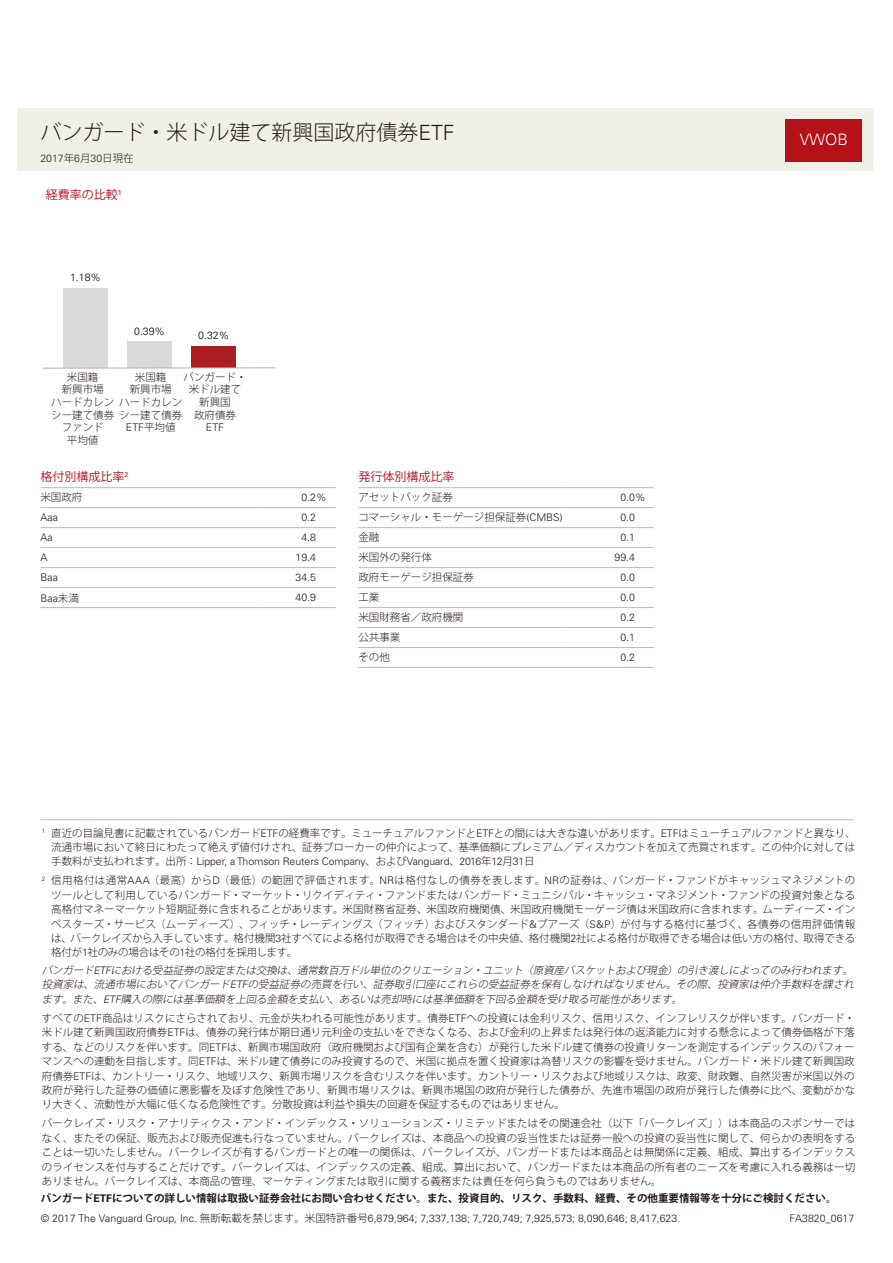
<style>
.page{position:relative;width:893px;height:1263px;background:#fff}
.page>*{position:absolute;margin:0;border:0;box-sizing:border-box;transform-origin:0 0}
.t1{font:300 21px "Koz Go Pro";color:#221815}
.t2{font:300 15.75px "Univers LT Std";color:#fff}
.t3{font:12px "Koz Go Pro";color:#b41119}
.t4{font:300 10.5px/14.4px "Koz Go Pro";color:#221815;text-align:justify}
.t5{font:300 10.5px/20.1px "Univers LT Std";color:#221815}
.t6{font:700 10.5px "Koz Go Pro";color:#221815}
.t7{font:300 10.5px "Univers LT Std";color:#040000}
.t8{font:italic 300 10.35px/14.2px "Koz Go Pro";color:#221815;text-align:justify}
.s1{font-family:"Univers LT Std"}
.s2{font-family:"Koz Go Pro"}
</style>
<div class="page">
<div style="left:18px;top:108px;width:855px;height:62px;background:#f1f0e7"></div>
<div style="left:786px;top:119px;width:76px;height:42px;background:#b41119"></div>
<hr style="left:40px;top:819px;width:814px;height:1px;background:#bebcb8">
<hr style="left:40px;top:487px;width:221px;height:1px;background:#bebcb8">
<hr style="left:261px;top:487px;width:75px;height:1px;background:#bebcb8">
<hr style="left:40px;top:507px;width:221px;height:1px;background:#bebcb8">
<hr style="left:261px;top:507px;width:75px;height:1px;background:#bebcb8">
<hr style="left:40px;top:527px;width:221px;height:1px;background:#bebcb8">
<hr style="left:261px;top:527px;width:75px;height:1px;background:#bebcb8">
<hr style="left:40px;top:547px;width:221px;height:1px;background:#bebcb8">
<hr style="left:261px;top:547px;width:75px;height:1px;background:#bebcb8">
<hr style="left:40px;top:567px;width:221px;height:1px;background:#bebcb8">
<hr style="left:261px;top:567px;width:75px;height:1px;background:#bebcb8">
<hr style="left:40px;top:587px;width:221px;height:1px;background:#bebcb8">
<hr style="left:261px;top:587px;width:75px;height:1px;background:#bebcb8">
<hr style="left:40px;top:607px;width:221px;height:1px;background:#bebcb8">
<hr style="left:261px;top:607px;width:75px;height:1px;background:#bebcb8">
<hr style="left:358px;top:487px;width:209px;height:1px;background:#bebcb8">
<hr style="left:567px;top:487px;width:87px;height:1px;background:#bebcb8">
<hr style="left:358px;top:507px;width:209px;height:1px;background:#bebcb8">
<hr style="left:567px;top:507px;width:87px;height:1px;background:#bebcb8">
<hr style="left:358px;top:527px;width:209px;height:1px;background:#bebcb8">
<hr style="left:567px;top:527px;width:87px;height:1px;background:#bebcb8">
<hr style="left:358px;top:547px;width:209px;height:1px;background:#bebcb8">
<hr style="left:567px;top:547px;width:87px;height:1px;background:#bebcb8">
<hr style="left:358px;top:567px;width:209px;height:1px;background:#bebcb8">
<hr style="left:567px;top:567px;width:87px;height:1px;background:#bebcb8">
<hr style="left:358px;top:587px;width:209px;height:1px;background:#bebcb8">
<hr style="left:567px;top:587px;width:87px;height:1px;background:#bebcb8">
<hr style="left:358px;top:607px;width:209px;height:1px;background:#bebcb8">
<hr style="left:567px;top:607px;width:87px;height:1px;background:#bebcb8">
<hr style="left:358px;top:627px;width:209px;height:1px;background:#bebcb8">
<hr style="left:567px;top:627px;width:87px;height:1px;background:#bebcb8">
<hr style="left:358px;top:647px;width:209px;height:1px;background:#bebcb8">
<hr style="left:567px;top:647px;width:87px;height:1px;background:#bebcb8">
<hr style="left:358px;top:667px;width:209px;height:1px;background:#bebcb8">
<hr style="left:567px;top:667px;width:87px;height:1px;background:#bebcb8">
<div style="left:63px;top:288px;width:45px;height:80px;background:#d9d9d9"></div>
<div style="left:127px;top:341px;width:45px;height:27px;background:#d9d9d9"></div>
<div style="left:191px;top:346px;width:45px;height:22px;background:#ab1f24"></div>
<hr style="left:43px;top:368px;width:232px;height:1px;background:#b4b3b3">
<h1 class="t1" style="left:40px;top:119px;width:416px">バンガード・米ドル建て新興国政府債券<span class="s1">ETF</span></h1>
<p class="t5" style="left:40px;top:148px;width:95px">2017<span class="s2">年</span>6<span class="s2">月</span>30<span class="s2">日現在</span></p>
<p class="t3" style="left:46px;top:186px;width:77px">経費率の比較<sup>1</sup></p>
<p class="t7" style="left:70px;top:271px;width:32px">1.18%</p>
<p class="t7" style="left:134px;top:325px;width:32px">0.39%</p>
<p class="t7" style="left:198px;top:329px;width:32px">0.32%</p>
<p class="t4" style="left:183px;top:371px;width:64px;line-height:12.6px;text-align:center">バンガード・米ドル建て新興国<br>政府債券</p>
<p class="t5" style="left:206px;top:417px;width:20px">ETF</p>
<p class="t4" style="left:119px;top:371px;width:64px;line-height:12.6px;text-align:center">米国籍<br>新興市場<br>ハードカレンシー建て債券</p>
<p class="t5" style="left:126px;top:417px;width:51px">ETF<span class="s2">平均値</span></p>
<p class="t4" style="left:51px;top:371px;width:64px;line-height:12.6px;text-align:center">米国籍<br>新興市場<br>ハードカレンシー建て債券ファンド<br>平均値</p>
<p class="t3" style="left:40px;top:469px;width:89px">格付別構成比率<sup>2</sup></p>
<p class="t4" style="left:40px;top:490px;width:43px">米国政府</p>
<p class="t5" style="left:40px;top:508px;width:40px">Aaa<br>Aa<br>A<br>Baa<br>Baa<span class="s2">未満</span></p>
<p class="t5" style="left:301px;top:488px;width:27px">0.2%</p>
<p class="t5" style="left:301px;top:508px;width:16px">0.2</p>
<p class="t5" style="left:301px;top:528px;width:16px">4.8</p>
<p class="t5" style="left:296px;top:547px;width:22px">19.4</p>
<p class="t5" style="left:296px;top:567px;width:22px">34.5</p>
<p class="t5" style="left:296px;top:587px;width:22px">40.9</p>
<p class="t3" style="left:358px;top:469px;width:98px">発行体別構成比率</p>
<p class="t4" style="left:358px;top:488px;width:206px;line-height:20px;text-align:left">アセットバック証券<br>コマーシャル・モーゲージ担保証券<span class="s1">(CMBS)</span>金融<br>米国外の発行体<br>政府モーゲージ担保証券<br>工業<br>米国財務省／政府機関<br>公共事業<br>その他</p>
<p class="t5" style="left:620px;top:488px;width:27px">0.0%</p>
<p class="t5" style="left:620px;top:508px;width:16px">0.0</p>
<p class="t5" style="left:620px;top:528px;width:16px">0.1</p>
<p class="t5" style="left:615px;top:547px;width:22px">99.4</p>
<p class="t5" style="left:620px;top:567px;width:16px">0.0</p>
<p class="t5" style="left:620px;top:587px;width:16px">0.0</p>
<p class="t5" style="left:620px;top:607px;width:16px">0.2</p>
<p class="t5" style="left:620px;top:627px;width:16px">0.1</p>
<p class="t5" style="left:620px;top:647px;width:16px">0.2</p>
<h2 class="t2" style="left:800px;top:130px;width:50px">VWOB</h2>
<p class="t4" style="left:42px;top:826px;width:815px;text-align:right"><sup>1</sup> 直近の目論見書に記載されているバンガード<span class="s1">ETF</span>の経費率です。ミューチュアルファンドと<span class="s1">ETF</span>との間には大きな違いがあります。<span class="s1">ETF</span>はミューチュアルファンドと異なり、流通市場において終日にわたって絶えず値付けされ、証券ブローカーの仲介によって、基準価額にプレミアム／ディスカウントを加えて売買されます。この仲介に対しては</p>
<p class="t5" style="left:51px;top:852px;width:485px"><span class="s2">手数料が支払われます。出所：</span>Lipper, a Thomson Reuters Company<span class="s2">、および</span>Vanguard<span class="s2">、</span>2016<span class="s2">年</span>12<span class="s2">月</span>31<span class="s2">日</span></p>
<p class="t4" style="left:51px;top:873px;width:806px;text-indent:-9px"><sup>2</sup> 信用格付は通常<span class="s1">AAA</span>（最高）から<span class="s1">D</span>（最低）の範囲で評価されます。<span class="s1">NR</span>は格付なしの債券を表します。<span class="s1">NR</span>の証券は、バンガード・ファンドがキャッシュマネジメントのツールとして利用しているバンガード・マーケット・リクイディティ・ファンドまたはバンガード・ミュニシパル・キャッシュ・マネジメント・ファンドの投資対象となる高格付マネーマーケット短期証券に含まれることがあります。米国財務省証券、米国政府機関債、米国政府機関モーゲージ債は米国政府に含まれます。ムーディーズ・インベスターズ・サービス（ムーディーズ）、フィッチ・レーディングス（フィッチ）およびスタンダード<span class="s1">&amp;</span>プアーズ（<span class="s1">S&amp;P</span>）が付与する格付に基づく、各債券の信用評価情報は、バークレイズから入手しています。格付機関<span class="s1">3</span>社すべてによる格付が取得できる場合はその中央値、格付機関<span class="s1">2</span>社による格付が取得できる場合は低い方の格付、取得できる格付が<span class="s1">1</span>社のみの場合はその<span class="s1">1</span>社の格付を採用します。</p>
<p class="t8" style="left:42px;top:963px;width:816px">バンガード<span class="s1">ETF</span>における受益証券の設定または交換は、通常数百万ドル単位のクリエーション・ユニット（原資産バスケットおよび現金）の引き渡しによってのみ行われます。投資家は、流通市場においてバンガード<span class="s1">ETF</span>の受益証券の売買を行い、証券取引口座にこれらの受益証券を保有しなければなりません。その際、投資家は仲介手数料を課されます。また、<span class="s1">ETF</span>購入の際には基準価額を上回る金額を支払い、あるいは売却時には基準価額を下回る金額を受け取る可能性があります。</p>
<p class="t4" style="left:42px;top:1011px;width:815px">すべての<span class="s1">ETF</span>商品はリスクにさらされており、元金が失われる可能性があります。債券<span class="s1">ETF</span>への投資には金利リスク、信用リスク、インフレリスクが伴います。バンガード・米ドル建て新興国政府債券<span class="s1">ETF</span>は、債券の発行体が期日通り元利金の支払いをできなくなる、および金利の上昇または発行体の返済能力に対する懸念によって債券価格が下落する、などのリスクを伴います。同<span class="s1">ETF</span>は、新興市場国政府（政府機関および国有企業を含む）が発行した米ドル建て債券の投資リターンを測定するインデックスのパフォーマンスへの連動を目指します。同<span class="s1">ETF</span>は、米ドル建て債券にのみ投資するので、米国に拠点を置く投資家は為替リスクの影響を受けません。バンガード・米ドル建て新興国政府債券<span class="s1">ETF</span>は、カントリー・リスク、地域リスク、新興市場リスクを含むリスクを伴います。カントリー・リスクおよび地域リスクは、政変、財政難、自然災害が米国以外の政府が発行した証券の価値に悪影響を及ぼす危険性であり、新興市場リスクは、新興市場国の政府が発行した債券が、先進市場国の政府が発行した債券に比べ、変動がかなり大きく、流動性が大幅に低くなる危険性です。分散投資は利益や損失の回避を保証するものではありません。</p>
<p class="t4" style="left:42px;top:1116px;width:815px">バークレイズ・リスク・アナリティクス・アンド・インデックス・ソリューションズ・リミテッドまたはその関連会社（以下「バークレイズ」）は本商品のスポンサーではなく、またその保証、販売および販売促進も行なっていません。バークレイズは、本商品への投資の妥当性または証券一般への投資の妥当性に関して、何らかの表明をすることは一切いたしません。バークレイズが有するバンガードとの唯一の関係は、バークレイズが、バンガードまたは本商品とは無関係に定義、組成、算出するインデックスのライセンスを付与することだけです。バークレイズは、インデックスの定義、組成、算出において、バンガードまたは本商品の所有者のニーズを考慮に入れる義務は一切ありません。バークレイズは、本商品の管理、マーケティングまたは取引に関する義務または責任を何ら負うものではありません。</p>
<p class="t6" style="left:41px;top:1191px;width:797px">バンガード<span class="s1">ETF</span>についての詳しい情報は取扱い証券会社にお問い合わせください。また、投資目的、リスク、手数料、経費、その他重要情報等を十分にご検討ください。</p>
<p class="t5" style="left:41px;top:1208px;width:641px">© 2017 The Vanguard Group, Inc. <span class="s2">無断転載を禁じます。米国特許番号</span>6,879,964; 7,337,138; 7,720,749; 7,925,573; 8,090,646; 8,417,623.</p>
<p class="t5" style="left:789px;top:1208px;width:66px">FA3820_0617</p>
</div>
